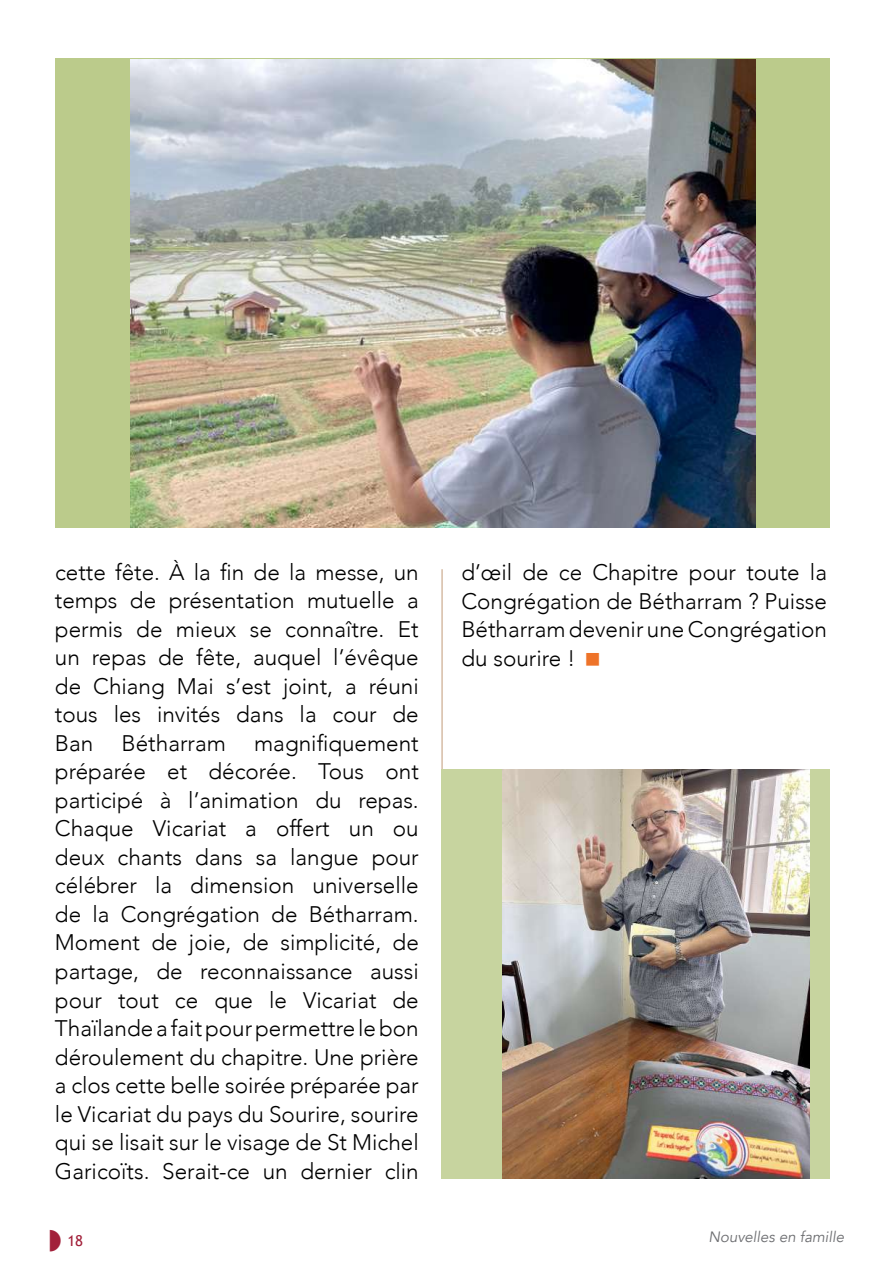
<style>
.page{position:relative;width:893px;height:1263px;background:#fff}
.page>*{position:absolute;margin:0;border:0;box-sizing:border-box;transform-origin:0 0}
.t1{font:300 22.5px/28.5px "Avenir";color:#000;text-align:justify}
.t2{font:italic 15px "Avenir";color:#6d6e71}
.t3{font:15px "Trebuchet MS";color:#a2203a}
</style>
<div class="page">
<hr style="left:442px;top:569px;width:1px;height:201px;background:#c29b78">
<div style="left:55px;top:58px;width:774px;height:469px;background:#bbcb8b"></div>
<img style="left:131px;top:59px;width:625px;height:468px">
<div style="left:441px;top:770px;width:388px;height:409px;background:#c7d49f"></div>
<img style="left:503px;top:770px;width:306px;height:408px">
<p class="t1" style="left:55px;top:558px;width:365px">cette fête. À la fin de la messe, un temps de présentation mutuelle a permis de mieux se connaître. Et un repas de fête, auquel l’évêque de Chiang Mai s’est joint, a réuni tous les invités dans la cour de Ban</p>
<p class="t1" style="left:55px;top:729px;width:365px;text-indent:199px">magnifiquement préparée et décorée. Tous ont participé à l’animation du repas.<br>Chaque Vicariat a offert un ou deux chants dans sa langue pour célébrer la dimension universelle de la Congrégation de Bétharram.<br>Moment de joie, de simplicité, de partage, de reconnaissance aussi pour tout ce que le Vicariat de Thaïlande a fait pour permettre le bon déroulement du chapitre. Une prière a clos cette belle soirée préparée par le Vicariat du pays du Sourire, sourire qui se lisait sur le visage de St Michel Garicoïts. Serait-ce un dernier clin</p>
<p class="t1" style="left:122px;top:729px;width:106px">Bétharram</p>
<p class="t1" style="left:461px;top:558px;width:367px">d’œil de ce Chapitre pour toute la Congrégation de Bétharram ? Puisse Bétharram devenir une Congrégation du sourire !</p>
<p class="t3" style="left:67px;top:1232px;width:17px">18</p>
<p class="t2" style="left:708px;top:1228px;width:137px">Nouvelles en famille</p>
</div>
